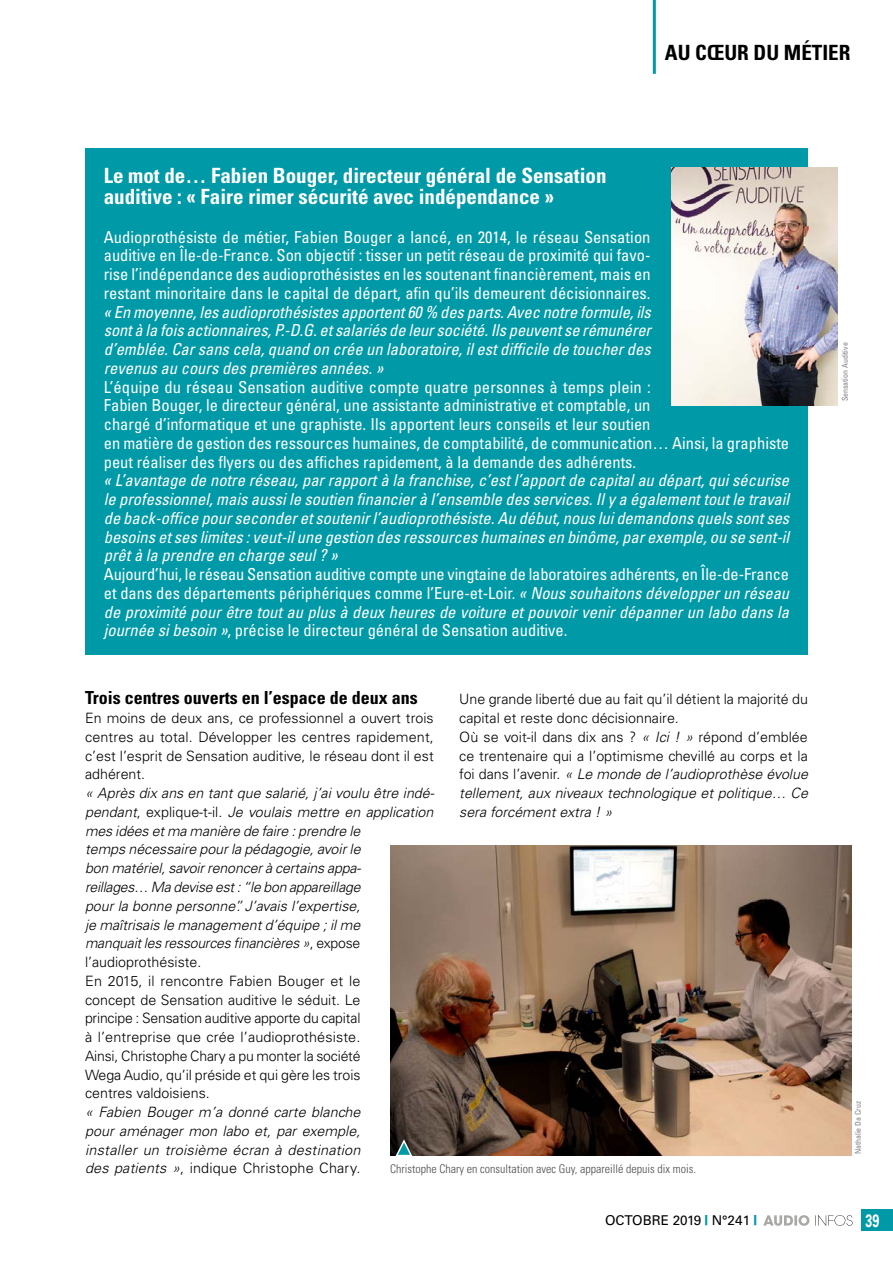
<style>
.page{position:relative;width:893px;height:1263px;background:#fff}
.page>*{position:absolute;margin:0;border:0;box-sizing:border-box;transform-origin:0 0}
.t1{font:700 condensed 21px/21px "Univers LT Std";color:#fff}
.t2{font:700 condensed 21px "Univers LT Std";color:#000}
.t3{font:700 condensed 18px "Univers LT Std";color:#000}
.t4{font:700 18px "Univers LT Std";color:#fff;scale:.7 1}
.t5{font:condensed 16.5px/18.8px "Univers LT Std";color:#fff;text-align:justify}
.t6{font:italic condensed 16.5px/18.8px "Univers LT Std";color:#fff;text-align:justify}
.t7{font:italic 300 14.25px/18.8px "Univers LT Std";color:#000}
.t8{font:300 14.25px/18.8px "Univers LT Std";color:#000;text-align:justify}
.t9{font:13.5px "Univers LT Std";color:#000}
.t10{font:300 condensed 12px "Univers LT Std";color:#4d4d4f}
.t11{font:condensed 7.8px "Univers LT Std";color:#808285}
.s1{font-style:italic}
.s2{font-style:normal}
.s3{font-family:"Univers LT Std X Black Ex";color:#0099a7}
</style>
<div class="page">
<img style="left:390px;top:846px;width:461px;height:309px">
<svg style="left:394px;top:1139px;width:20px;height:17px"></svg>
<div style="left:85px;top:149px;width:723px;height:506px;background:#0099a7"></div>
<img style="left:672px;top:168px;width:166px;height:238px">
<svg style="left:815px;top:1215px;width:38px;height:11px"></svg>
<svg style="left:763px;top:1215px;width:46px;height:11px"></svg>
<div style="left:861px;top:1210px;width:32px;height:21px;background:#0099a7"></div>
<hr style="left:653px;top:0;width:3px;height:74px;background:#0099a7">
<p class="t2" style="left:665px;top:39px;width:187px">AU CŒUR DU MÉTIER</p>
<p class="t1" style="left:104px;top:165px;width:504px">Le mot de… Fabien Bouger, directeur général de Sensation auditive : « Faire rimer sécurité avec indépendance »</p>
<p class="t5" style="left:104px;top:227px;width:548px">Audioprothésiste de métier, Fabien Bouger a lancé, en 2014, le réseau Sensation auditive en Île-de-France. Son objectif : tisser un petit réseau de proximité qui favo&shy;rise l’indépendance des audioprothésistes en les soutenant financièrement, mais en restant minoritaire dans le capital de départ, afin qu’ils demeurent décisionnaires.</p>
<p class="t6" style="left:104px;top:302px;width:549px">« En moyenne, les audioprothésistes apportent 60 % des parts. Avec notre formule, ils sont à la fois actionnaires, P.-D.G. et salariés de leur société. Ils peuvent se rémunérer d’emblée. Car sans cela, quand on crée un laboratoire, il est difficile de toucher des revenus au cours des premières années. »</p>
<p class="t5" style="left:104px;top:377px;width:687px;text-align:left">L’équipe du réseau Sensation auditive compte quatre personnes à temps plein :<br>Fabien Bouger, le directeur général, une assistante administrative et comptable, un<br>chargé d’informatique et une graphiste. Ils apportent leurs conseils et leur soutien<br>en matière de gestion des ressources humaines, de comptabilité, de communication… Ainsi, la graphiste peut réaliser des flyers ou des affiches rapidement, à la demande des adhérents.</p>
<p class="t6" style="left:104px;top:471px;width:687px">« L’avantage de notre réseau, par rapport à la franchise, c’est l’apport de capital au départ, qui sécurise le professionnel, mais aussi le soutien financier à l’ensemble des services. Il y a également tout le travail de back-office pour seconder et soutenir l’audioprothésiste. Au début, nous lui demandons quels sont ses besoins et ses limites : veut-il une gestion des ressources humaines en binôme, par exemple, ou se sent-il prêt à la prendre en charge seul ? »</p>
<p class="t5" style="left:104px;top:565px;width:687px">Aujourd’hui, le réseau Sensation auditive compte une vingtaine de laboratoires adhérents, en Île-de-France et dans des départements périphériques comme l’Eure-et-Loir. <span class="s1">« Nous souhaitons développer un réseau de proximité pour être tout au plus à deux heures de voiture et pouvoir venir dépanner un labo dans la journée si besoin »</span>, précise le directeur général de Sensation auditive.</p>
<p class="t3" style="left:85px;top:687px;width:334px">Trois centres ouverts en l’espace de deux ans</p>
<p class="t8" style="left:85px;top:709px;width:350px">En moins de deux ans, ce professionnel a ouvert trois centres au total. Développer les centres rapidement, c’est l’esprit de Sensation auditive, le réseau dont il est adhérent.</p>
<p class="t7" style="left:85px;top:784px;width:351px">« Après dix ans en tant que salarié, j’ai voulu être indé&shy;pendant<span class="s2">, explique-t-il.</span> Je voulais mettre en application mes idées et ma manière de faire : prendre le<br>temps nécessaire pour la pédagogie, avoir le<br>bon matériel, savoir renoncer à certains appa-<br>reillages… Ma devise est : “le bon appareillage<br>pour la bonne personne”. J’avais l’expertise,<br>je maîtrisais le management d’équipe ; il me<br>manquait les ressources financières »<span class="s2">, expose l’audioprothésiste.<br>En 2015, il rencontre Fabien Bouger et le<br>concept de Sensation auditive le séduit. Le<br>principe : Sensation auditive apporte du capital<br>à l’entreprise que crée l’audioprothésiste.<br>Ainsi, Christophe Chary a pu monter la société<br>Wega Audio, qu’il préside et qui gère les trois<br>centres valdoisiens.</span></p>
<p class="t7" style="left:85px;top:1103px;width:277px;text-align:justify">« Fabien Bouger m’a donné carte blanche pour aménager mon labo et, par exemple, installer un troisième écran à destination des patients »<span class="s2">, indique Christophe Chary.</span></p>
<p class="t8" style="left:459px;top:690px;width:350px;text-align:left">Une grande liberté due au fait qu’il détient la majorité du capital et reste donc décisionnaire.<br>Où se voit-il dans dix ans ? <span class="s1">« Ici ! »</span> répond d’emblée ce trentenaire qui a l’optimisme chevillé au corps et la foi dans l’avenir. <span class="s1">« Le monde de l’audioprothèse évolue tellement, aux niveaux technologique et politique… Ce sera forcément extra ! »</span></p>
<p class="t10" style="left:390px;top:1162px;width:307px">Christophe Chary en consultation avec Guy, appareillé depuis dix mois.</p>
<p class="t11" style="left:840px;top:401px;width:61px;rotate:-90deg">Sensation Auditive</p>
<p class="t11" style="left:853px;top:1154px;width:54px;rotate:-90deg">Nathalie Da Cruz</p>
<p class="t9" style="left:605px;top:1212px;width:153px">OCTOBRE 2019 <span class="s3">|</span> N°241 <span class="s3">|</span></p>
<p class="t4" style="left:865px;top:1210px;width:22px">39</p>
</div>
